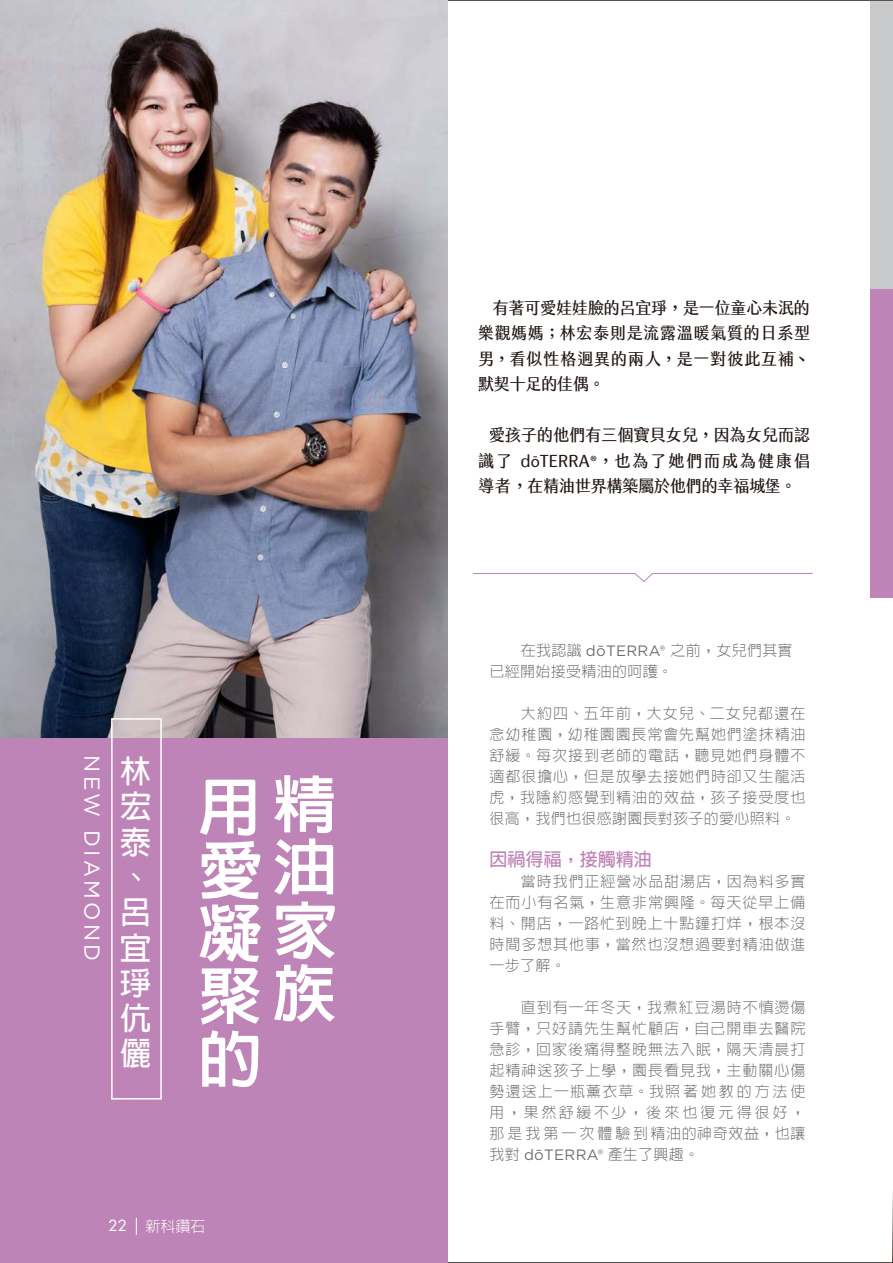
<style>
.page{position:relative;width:893px;height:1263px;background:#fff}
.page>*{position:absolute;margin:0;border:0;box-sizing:border-box;transform-origin:0 0}
.t1{font:800 63px/63px "AR Hei B5";color:#fff;text-align:justify}
.t2{font:700 31.5px/35.2px "AR Hei B5";color:#fff}
.t3{font:21.6px "Gotham";letter-spacing:.15em;color:#fff}
.t4{font:700 18px "AR Hei B5";color:#bf84b7}
.t5{font:16.5px/25.5px "jf jinxuan fresh Medium";letter-spacing:.015em;color:#231815;text-align:justify}
.t6{font:300 15px/21px "AR Hei B5";letter-spacing:.06em;color:#717071;text-align:justify}
.t7{font:300 15px/20.9px "AR Hei B5";letter-spacing:.02em;color:#717071}
.t8{font:300 15px "AR Hei B5";color:#fff}
.s1{font-family:"Futura Std";font-weight:400}
.s2{font-family:"Myriad Pro"}
.s3{font-family:"Gotham";font-weight:400}
</style>
<div class="page">
<div style="left:870px;top:1px;width:23px;height:288px;background:#c8c9ca"></div>
<div style="left:0;top:737px;width:448px;height:526px;background:#bf84b7"></div>
<svg style="left:136px;top:1218px;width:1px;height:17px"></svg>
<img style="left:0;top:0;width:448px;height:737px">
<div style="left:111px;top:718px;width:51px;height:381px;border:2px solid #fff"></div>
<div style="left:870px;top:289px;width:23px;height:308px;background:#bf84b7"></div>
<svg style="left:473px;top:573px;width:340px;height:9px"></svg>
<h3 class="t3" style="left:106px;top:755px;width:207px;rotate:90deg">NEW DIAMOND</h3>
<h2 class="t2" style="left:120px;top:753px;width:32px">林宏泰、呂宜琤伉儷</h2>
<h1 class="t1" style="left:198px;top:775px;width:64px">用愛凝聚的</h1>
<h1 class="t1" style="left:273px;top:773px;width:64px">精油家族</h1>
<p class="t8" style="left:109px;top:1218px;width:98px"><span class="s1">22</span> 新科鑽石</p>
<p class="t5" style="left:478px;top:296px;width:334px;text-indent:15px">有著可愛娃娃臉的呂宜琤，是一位童心未泯的樂觀媽媽；林宏泰則是流露溫暖氣質的日系型男，看似性格迥異的兩人，是一對彼此互補、默契十足的佳偶。</p>
<p class="t5" style="left:478px;top:423px;width:334px;text-indent:11px">愛孩子的他們有三個寶貝女兒，因為女兒而認識了 d<span class="s2">ō</span>TERRA<span class="s2">®</span>，也為了她們而成為健康倡導者，在精油世界構築屬於他們的幸福城堡。</p>
<p class="t7" style="left:490px;top:640px;width:304px;text-indent:31px">在我認識 <span class="s3">dōTERRA®</span> 之前，女兒們其實已經開始接受精油的呵護。</p>
<p class="t6" style="left:490px;top:703px;width:317px;text-indent:31px">大約四、五年前，大女兒、二女兒都還在念幼稚園，幼稚園園長常會先幫她們塗抹精油舒緩。每次接到老師的電話，聽見她們身體不適都很擔心，但是放學去接她們時卻又生龍活虎，我隱約感覺到精油的效益，孩子接受度也很高，我們也很感謝園長對孩子的愛心照料。</p>
<p class="t4" style="left:490px;top:850px;width:163px">因禍得福，接觸精油</p>
<p class="t6" style="left:490px;top:871px;width:317px;text-indent:31px">當時我們正經營冰品甜湯店，因為料多實在而小有名氣，生意非常興隆。每天從早上備料、開店，一路忙到晚上十點鐘打烊，根本沒時間多想其他事，當然也沒想過要對精油做進一步了解。</p>
<p class="t6" style="left:490px;top:997px;width:317px;text-indent:31px">直到有一年冬天，我煮紅豆湯時不慎燙傷手臂，只好請先生幫忙顧店，自己開車去醫院急診，回家後痛得整晚無法入眠，隔天清晨打起精神送孩子上學，園長看見我，主動關心傷勢還送上一瓶薰衣草。我照著她教的方法使用，果然舒緩不少，後來也復元得很好，那是我第一次體驗到精油的神奇效益，也讓我對 <span class="s3">dōTERRA®</span> 產生了興趣。</p>
</div>
